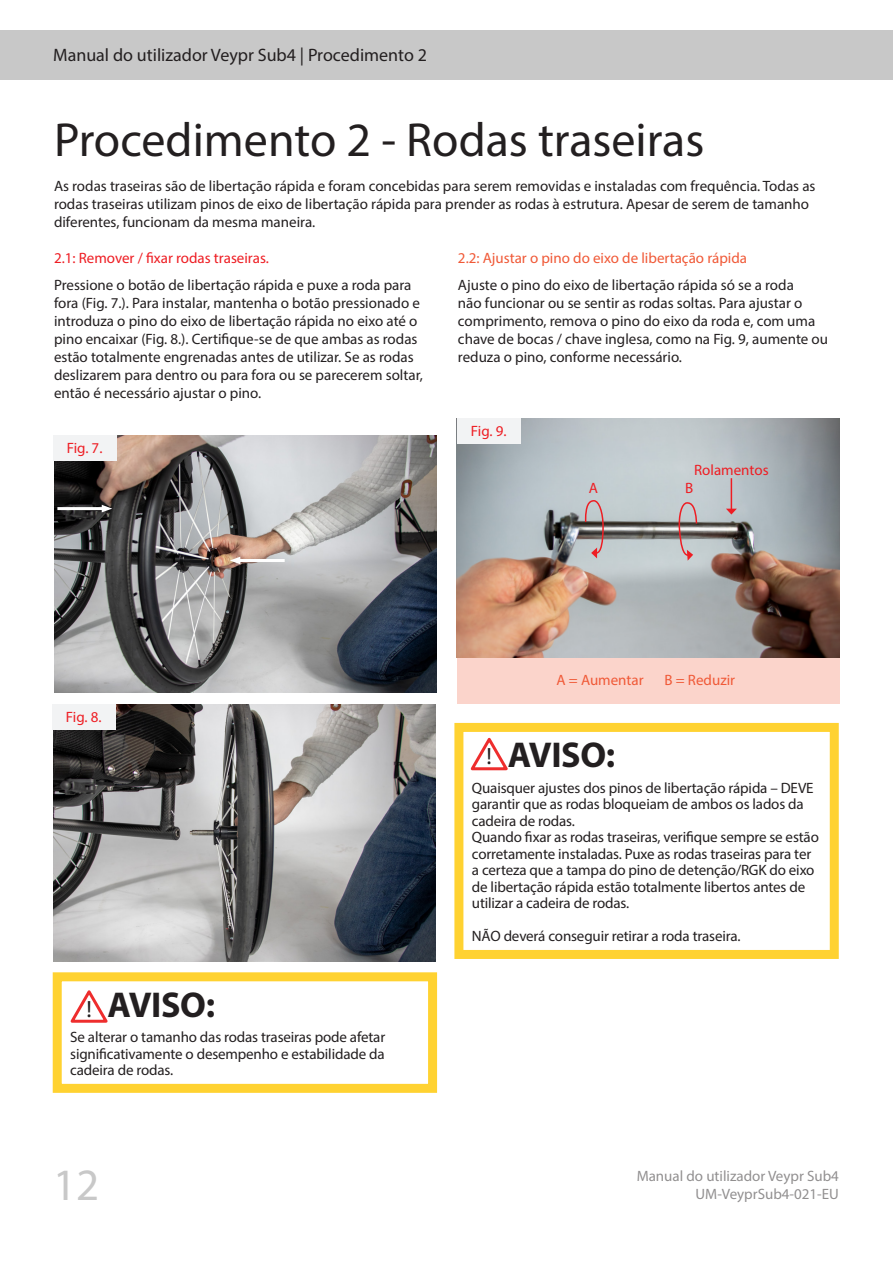
<style>
.page{position:relative;width:893px;height:1263px;background:#fff}
.page>*{position:absolute;margin:0;border:0;box-sizing:border-box;transform-origin:0 0}
.Heading_1{font:48px "Myriad Pro";color:#231f20}
.t1{font:45px "Myriad Pro";color:#c8c8c8}
.Box_Heading{font:700 36px "Myriad Pro";letter-spacing:-.01em;color:#231f20}
.t2{font:23.55px "Myriad Pro";color:#231f20}
.t3{font:18px "Myriad Pro";color:#231f20}
.Box_Text_10_11{font:15px/18px "Myriad Pro";color:#231f20}
.Internal_Heading_-_R{font:15px/18px "Myriad Pro";color:#231f20}
.Internal_Heading_-_R-2{font:15px "Myriad Pro";color:#f05937}
.Internal_Heading_-_R-3{font:15px "Myriad Pro";color:#ee1d23}
.Image_no{font:15px "Myriad Pro";letter-spacing:-.015em;color:#ee1d23}
.Table_Text_10_12_RED{font:15px "Myriad Pro";color:#ee1d23}
</style>
<div class="page">
<div style="left:0;top:31px;width:893px;height:49px;background:#c8c8c8"></div>
<div style="left:53px;top:972px;width:384px;height:121px;border:9px solid #ffd231"></div>
<div style="left:454px;top:723px;width:385px;height:236px;border:9px solid #ffd231"></div>
<svg style="left:70px;top:990px;width:38px;height:33px"></svg>
<svg style="left:470px;top:737px;width:38px;height:34px"></svg>
<img style="left:54px;top:436px;width:383px;height:257px">
<div style="left:53px;top:436px;width:64px;height:25px;background:#f2f3f4"></div>
<div style="left:457px;top:658px;width:383px;height:46px;background:#fbd4cb"></div>
<img style="left:457px;top:419px;width:383px;height:238px">
<div style="left:457px;top:419px;width:64px;height:25px;background:#f2f3f4"></div>
<img style="left:53px;top:704px;width:383px;height:257px">
<div style="left:52px;top:704px;width:64px;height:26px;background:#f2f3f4"></div>
<hr style="left:731px;top:478px;width:1px;height:31px;background:#ee1d23">
<svg style="left:726px;top:509px;width:11px;height:5px"></svg>
<svg style="left:584px;top:499px;width:21px;height:59px"></svg>
<svg style="left:677px;top:501px;width:21px;height:64px"></svg>
<hr style="left:238px;top:559px;width:47px;height:3px;background:#fff">
<svg style="left:230px;top:557px;width:10px;height:7px"></svg>
<hr style="left:57px;top:507px;width:47px;height:3px;background:#fff">
<svg style="left:102px;top:505px;width:10px;height:7px"></svg>
<p class="t3" style="left:53px;top:44px;width:375px">Manual do utilizador Veypr Sub4 | Procedimento 2</p>
<p class="Heading_1" style="left:54px;top:110px;width:652px">Procedimento 2 - Rodas traseiras</p>
<p class="Box_Text_10_11" style="left:54px;top:176px;width:763px">As rodas traseiras são de libertação rápida e foram concebidas para serem removidas e instaladas com frequência. Todas as rodas traseiras utilizam pinos de eixo de libertação rápida para prender as rodas à estrutura. Apesar de serem de tamanho diferentes, funcionam da mesma maneira.</p>
<p class="Internal_Heading_-_R-3" style="left:54px;top:248px;width:216px">2.1: Remover / fixar rodas traseiras.</p>
<p class="Box_Text_10_11" style="left:54px;top:275px;width:370px">Pressione o botão de libertação rápida e puxe a roda para fora (Fig. 7.). Para instalar, mantenha o botão pressionado e introduza o pino do eixo de libertação rápida no eixo até o pino encaixar (Fig. 8.). Certifique-se de que ambas as rodas estão totalmente engrenadas antes de utilizar. Se as rodas deslizarem para dentro ou para fora ou se parecerem soltar, então é necessário ajustar o pino.</p>
<p class="Internal_Heading_-_R-2" style="left:458px;top:248px;width:291px">2.2: Ajustar o pino do eixo de libertação rápida</p>
<p class="Internal_Heading_-_R" style="left:458px;top:275px;width:372px">Ajuste o pino do eixo de libertação rápida só se a roda<br>não funcionar ou se sentir as rodas soltas. Para ajustar o comprimento, remova o pino do eixo da roda e, com uma chave de bocas / chave inglesa, como na Fig. 9, aumente ou reduza o pino, conforme necessário.</p>
<p class="Image_no" style="left:67px;top:439px;width:37px">Fig. 7.</p>
<p class="Image_no" style="left:66px;top:708px;width:37px">Fig. 8.</p>
<p class="Box_Heading" style="left:108px;top:981px;width:109px">AVISO:</p>
<p class="Box_Text_10_11" style="left:70px;top:1029px;width:316px;line-height:16.5px;text-align:justify">Se alterar o tamanho das rodas traseiras pode afetar significativamente o desempenho e estabilidade da cadeira de rodas.</p>
<h3 class="t2" style="left:86px;top:994px;width:7px">!</h3>
<h2 class="t1" style="left:53px;top:1157px;width:48px">12</h2>
<p class="Image_no" style="left:471px;top:422px;width:37px">Fig. 9.</p>
<p class="Table_Text_10_12_RED" style="left:694px;top:461px;width:76px">Rolamentos</p>
<p class="Table_Text_10_12_RED" style="left:589px;top:479px;width:11px">A</p>
<p class="Table_Text_10_12_RED" style="left:685px;top:478px;width:10px">B</p>
<p class="Internal_Heading_-_R-2" style="left:556px;top:670px;width:89px">A = Aumentar</p>
<p class="Internal_Heading_-_R-2" style="left:664px;top:670px;width:72px">B = Reduzir</p>
<p class="Box_Heading" style="left:508px;top:732px;width:109px">AVISO:</p>
<p class="Box_Text_10_11" style="left:472px;top:779px;width:343px;line-height:16.5px">Quaisquer ajustes dos pinos de libertação rápida – DEVE garantir que as rodas bloqueiam de ambos os lados da cadeira de rodas.</p>
<p class="Box_Text_10_11" style="left:472px;top:829px;width:348px;line-height:16.5px">Quando fixar as rodas traseiras, verifique sempre se estão corretamente instaladas. Puxe as rodas traseiras para ter a certeza que a tampa do pino de detenção/RGK do eixo de libertação rápida estão totalmente libertos antes de utilizar a cadeira de rodas.</p>
<p class="Box_Text_10_11" style="left:472px;top:927px;width:270px">NÃO deverá conseguir retirar a roda traseira.</p>
<h3 class="t2" style="left:486px;top:742px;width:7px">!</h3>
<p class="Box_Text_10_11" style="left:636px;top:1167px;width:204px">Manual do utilizador Veypr Sub4</p>
<p class="Box_Text_10_11" style="left:695px;top:1185px;width:145px">UM-VeyprSub4-021-EU</p>
</div>
